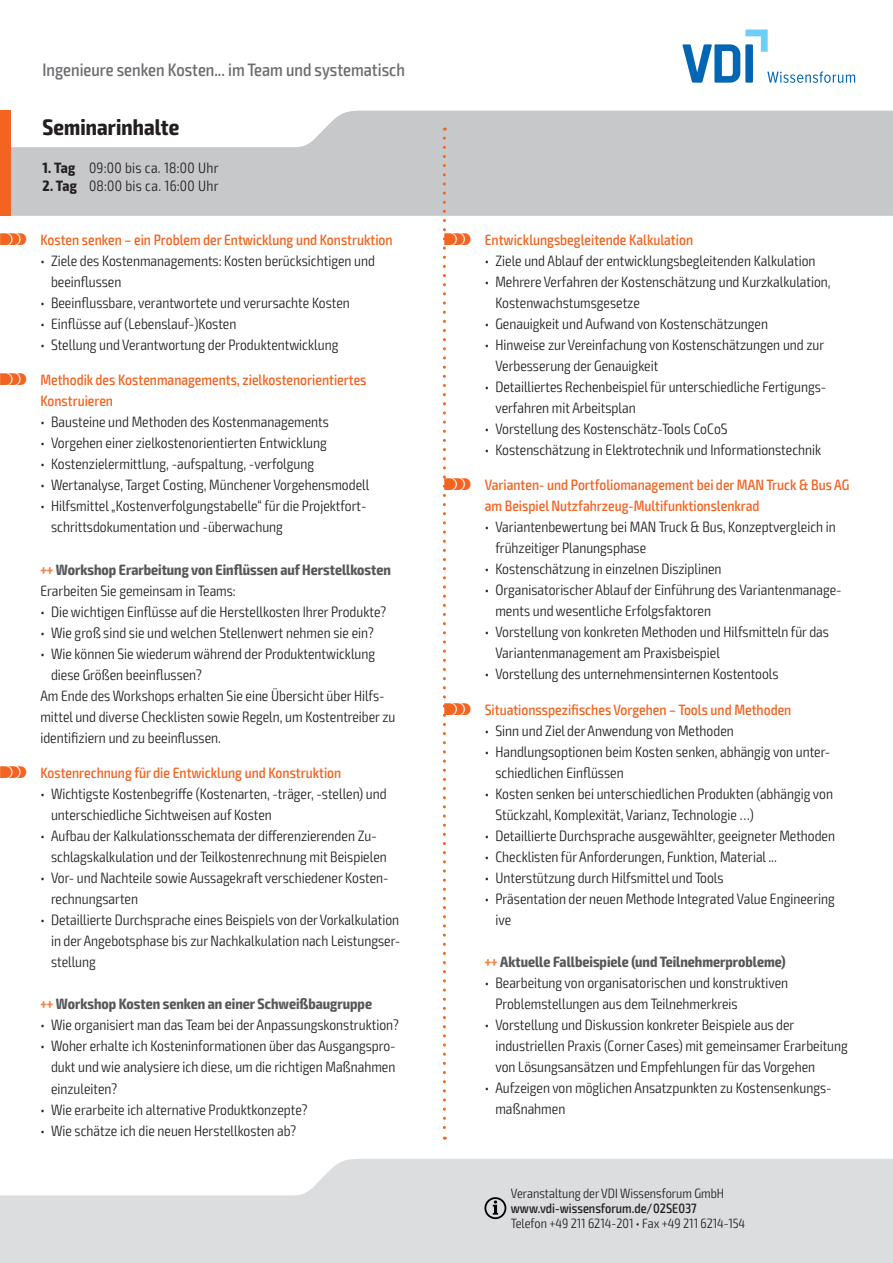
<style>
.page{position:relative;width:893px;height:1263px;background:#fff}
.page>*{position:absolute;margin:0;border:0;box-sizing:border-box;transform-origin:0 0}
.t1{font:700 condensed 22.5px "Exo 2";letter-spacing:.005em;color:#231f20}
.t2{font:500 condensed 18px "Exo 2";color:#6c6d70}
.t3{font:300 condensed 15px/21px "Exo 2";color:#231f20}
.t4{font:500 condensed 15px/21px "Exo 2";color:#f36421}
.t5{font:700 condensed 15px/21px "Exo 2";color:#57585a}
.t6{font:300 condensed 15px "Exo 2";letter-spacing:.02em;color:#231f20}
.t7{font:300 condensed 13.5px "Exo 2";color:#231f20}
.t8{font:500 condensed 13.5px "Exo 2";color:#231f20}
.s1{font-weight:700}
.s2{font-family:"VDI Iconset S4 A Regular";font-weight:400;font-stretch:normal}
.s3{color:#f58345}
.s4{font-weight:300;color:#231f20}
</style>
<div class="page">
<svg style="left:0;top:1159px;width:893px;height:104px;background:#e0e1e3"></svg>
<svg style="left:11px;top:111px;width:882px;height:105px;background:#cdced0"></svg>
<div style="left:0;top:111px;width:11px;height:105px;background:#f36421"></div>
<svg style="left:484px;top:1197px;width:22px;height:22px"></svg>
<svg style="left:682px;top:30px;width:173px;height:53px"></svg>
<svg style="left:443px;top:138px;width:3px;height:1002px"></svg>
<p class="t2" style="left:43px;top:59px;width:364px">Ingenieure senken Kosten... im Team und systematisch</p>
<h1 class="t1" style="left:43px;top:113px;width:138px">Seminarinhalte</h1>
<p class="t6" style="left:43px;top:159px;width:178px"><span class="s1">1. Tag</span> 09:00 bis ca. 18:00 Uhr</p>
<p class="t6" style="left:43px;top:177px;width:178px"><span class="s1">2. Tag</span> 08:00 bis ca. 16:00 Uhr</p>
<p class="t4" style="left:0;top:229px;width:394px"><span class="s2">S</span> Kosten senken – ein Problem der Entwicklung und Konstruktion</p>
<p class="t3" style="left:51px;top:250px;width:325px;text-indent:-11px">• Ziele des Kostenmanagements: Kosten berücksichtigen und beeinflussen</p>
<p class="t3" style="left:40px;top:292px;width:311px">• Beeinflussbare, verantwortete und verursachte Kosten</p>
<p class="t3" style="left:40px;top:313px;width:197px">• Einflüsse auf (Lebenslauf-)Kosten</p>
<p class="t3" style="left:40px;top:334px;width:299px">• Stellung und Verantwortung der Produktentwicklung</p>
<p class="t4" style="left:40px;top:370px;width:328px;text-indent:-40px"><span class="s2">S</span> Methodik des Kostenmanagements, zielkostenorientiertes<br>Konstruieren</p>
<p class="t3" style="left:40px;top:412px;width:290px">• Bausteine und Methoden des Kostenmanagements</p>
<p class="t3" style="left:40px;top:433px;width:288px">• Vorgehen einer zielkostenorientierten Entwicklung</p>
<p class="t3" style="left:40px;top:454px;width:275px">• Kostenzielermittlung, -aufspaltung, -verfolgung</p>
<p class="t3" style="left:40px;top:475px;width:330px">• Wertanalyse, Target Costing, Münchener Vorgehensmodell</p>
<p class="t3" style="left:51px;top:496px;width:317px;text-indent:-11px">• Hilfsmittel „Kostenverfolgungstabelle“ für die Projektfort&shy;schrittsdokumentation und -überwachung</p>
<p class="t5" style="left:40px;top:559px;width:352px"><span class="s3">+++</span> Workshop Erarbeitung von Einflüssen auf Herstellkosten<br><span class="s4">Erarbeiten Sie gemeinsam in Teams:</span></p>
<p class="t3" style="left:40px;top:601px;width:347px">• Die wichtigen Einflüsse auf die Herstellkosten Ihrer Produkte?</p>
<p class="t3" style="left:40px;top:622px;width:335px">• Wie groß sind sie und welchen Stellenwert nehmen sie ein?</p>
<p class="t3" style="left:40px;top:643px;width:336px">• Wie können Sie wiederum während der Produktentwicklung</p>
<p class="t3" style="left:51px;top:664px;width:152px">diese Größen beeinflussen?</p>
<p class="t3" style="left:40px;top:685px;width:346px">Am Ende des Workshops erhalten Sie eine Übersicht über Hilfs-</p>
<p class="t3" style="left:40px;top:706px;width:357px">mittel und diverse Checklisten sowie Regeln, um Kostentreiber zu</p>
<p class="t3" style="left:40px;top:727px;width:182px">identifiziern und zu beeinflussen.</p>
<p class="t4" style="left:0;top:763px;width:343px"><span class="s2">S</span> Kostenrechnung für die Entwicklung und Konstruktion</p>
<p class="t3" style="left:51px;top:784px;width:337px;text-indent:-11px">• Wichtigste Kostenbegriffe (Kostenarten, -träger, -stellen) und unterschiedliche Sichtweisen auf Kosten</p>
<p class="t3" style="left:51px;top:826px;width:337px;text-indent:-11px">• Aufbau der Kalkulationsschemata der differenzierenden Zu&shy;schlagskalkulation und der Teilkostenrechnung mit Beispielen</p>
<p class="t3" style="left:51px;top:868px;width:339px;text-indent:-11px">• Vor- und Nachteile sowie Aussagekraft verschiedener Kosten&shy;rechnungsarten</p>
<p class="t3" style="left:51px;top:910px;width:351px;text-align:justify;text-indent:-11px">• Detaillierte Durchsprache eines Beispiels von der Vorkalkulation in der Angebotsphase bis zur Nachkalkulation nach Leistungser&shy;stellung</p>
<p class="t5" style="left:40px;top:994px;width:333px"><span class="s3">+++</span> Workshop Kosten senken an einer Schweißbaugruppe</p>
<p class="t3" style="left:40px;top:1015px;width:360px">• Wie organisiert man das Team bei der Anpassungskonstruktion?</p>
<p class="t3" style="left:51px;top:1036px;width:346px;text-align:justify;text-indent:-11px">• Woher erhalte ich Kosteninformationen über das Ausgangspro&shy;dukt und wie analysiere ich diese, um die richtigen Maßnahmen einzuleiten?</p>
<p class="t3" style="left:40px;top:1099px;width:269px">• Wie erarbeite ich alternative Produktkonzepte?</p>
<p class="t3" style="left:40px;top:1120px;width:257px">• Wie schätze ich die neuen Herstellkosten ab?</p>
<p class="t4" style="left:444px;top:229px;width:250px"><span class="s2">S</span> Entwicklungsbegleitende Kalkulation</p>
<p class="t3" style="left:485px;top:250px;width:332px">• Ziele und Ablauf der entwicklungsbegleitenden Kalkulation</p>
<p class="t3" style="left:495px;top:271px;width:337px;text-indent:-11px">• Mehrere Verfahren der Kostenschätzung und Kurzkalkulation,<br>Kostenwachstumsgesetze</p>
<p class="t3" style="left:485px;top:313px;width:285px">• Genauigkeit und Aufwand von Kostenschätzungen</p>
<p class="t3" style="left:495px;top:334px;width:330px;text-indent:-11px">• Hinweise zur Vereinfachung von Kostenschätzungen und zur<br>Verbesserung der Genauigkeit</p>
<p class="t3" style="left:495px;top:376px;width:332px;text-indent:-11px">• Detailliertes Rechenbeispiel für unterschiedliche Fertigungs&shy;verfahren mit Arbeitsplan</p>
<p class="t3" style="left:485px;top:418px;width:244px">• Vorstellung des Kostenschätz-Tools CoCoS</p>
<p class="t3" style="left:485px;top:439px;width:338px">• Kostenschätzung in Elektrotechnik und Informationstechnik</p>
<p class="t4" style="left:485px;top:475px;width:366px;text-indent:-40px"><span class="s2">S</span> Varianten- und Portfoliomanagement bei der MAN Truck &amp; Bus AG am Beispiel Nutzfahrzeug-Multifunktionslenkrad</p>
<p class="t3" style="left:495px;top:517px;width:342px;text-indent:-11px">• Variantenbewertung bei MAN Truck &amp; Bus, Konzeptvergleich in frühzeitiger Planungsphase</p>
<p class="t3" style="left:485px;top:559px;width:238px">• Kostenschätzung in einzelnen Disziplinen</p>
<p class="t3" style="left:495px;top:580px;width:348px;text-indent:-11px">• Organisatorischer Ablauf der Einführung des Variantenmanage&shy;ments und wesentliche Erfolgsfaktoren</p>
<p class="t3" style="left:495px;top:622px;width:335px;text-indent:-11px">• Vorstellung von konkreten Methoden und Hilfsmitteln für das<br>Variantenmanagement am Praxisbeispiel</p>
<p class="t3" style="left:485px;top:664px;width:295px">• Vorstellung des unternehmensinternen Kostentools</p>
<p class="t4" style="left:444px;top:700px;width:349px"><span class="s2">S</span> Situationsspezifisches Vorgehen – Tools und Methoden</p>
<p class="t3" style="left:485px;top:721px;width:251px">• Sinn und Ziel der Anwendung von Methoden</p>
<p class="t3" style="left:495px;top:742px;width:336px;text-indent:-11px">• Handlungsoptionen beim Kosten senken, abhängig von unter&shy;schiedlichen Einflüssen</p>
<p class="t3" style="left:495px;top:784px;width:339px;text-indent:-11px">• Kosten senken bei unterschiedlichen Produkten (abhängig von<br>Stückzahl, Komplexität, Varianz, Technologie …)</p>
<p class="t3" style="left:485px;top:826px;width:352px">• Detaillierte Durchsprache ausgewählter, geeigneter Methoden</p>
<p class="t3" style="left:485px;top:847px;width:293px">• Checklisten für Anforderungen, Funktion, Material ...</p>
<p class="t3" style="left:485px;top:868px;width:240px">• Unterstützung durch Hilfsmittel und Tools</p>
<p class="t3" style="left:495px;top:889px;width:341px;text-indent:-11px">• Präsentation der neuen Methode Integrated Value Engineering ive</p>
<p class="t5" style="left:485px;top:952px;width:302px"><span class="s3">+++</span> Aktuelle Fallbeispiele (und Teilnehmerprobleme)</p>
<p class="t3" style="left:495px;top:973px;width:294px;text-indent:-11px">• Bearbeitung von organisatorischen und konstruktiven<br>Problemstellungen aus dem Teilnehmerkreis</p>
<p class="t3" style="left:495px;top:1015px;width:354px;text-indent:-11px">• Vorstellung und Diskussion konkreter Beispiele aus der industriellen Praxis (Corner Cases) mit gemeinsamer Erarbeitung von Lösungsansätzen und Empfehlungen für das Vorgehen</p>
<p class="t3" style="left:495px;top:1078px;width:338px;text-indent:-11px">• Aufzeigen von möglichen Ansatzpunkten zu Kostensenkungs&shy;maßnahmen</p>
<p class="t7" style="left:511px;top:1185px;width:215px">Veranstaltung der VDI Wissensforum GmbH</p>
<p class="t8" style="left:511px;top:1200px;width:187px">www.vdi-wissensforum.de/02SE037</p>
<p class="t7" style="left:511px;top:1215px;width:236px">Telefon +49 211 6214-201 • Fax +49 211 6214-154</p>
</div>
